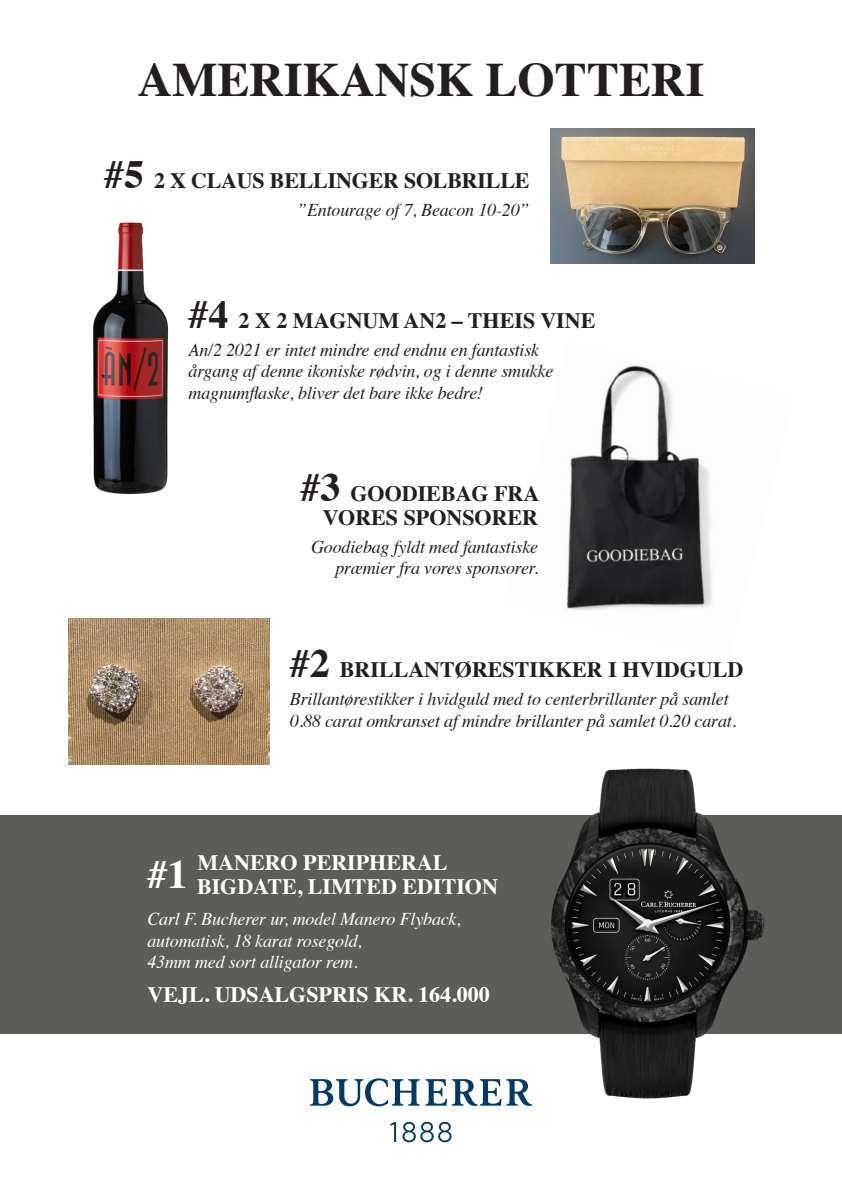
<style>
.page{position:relative;width:842px;height:1191px;background:#fff}
.page>*{position:absolute;margin:0;border:0;box-sizing:border-box;transform-origin:0 0}
.t1{font:700 48px "Times";color:#231f20}
.t2{font:700 40px "Times";color:#fff}
.t3{font:700 22px "Times";color:#231f20}
.t4{font:700 22px/24px "Times";color:#fff}
.t5{font:italic 18px "Times";letter-spacing:-.01em;color:#231f20}
.t6{font:italic 18px "Times";letter-spacing:-.01em;color:#fff}
.s1{font-size:40px}
</style>
<div class="page">
<div style="left:0;top:815px;width:842px;height:219px;background:#5c5c59"></div>
<svg style="left:390px;top:1122px;width:6px;height:20px"></svg>
<svg style="left:402px;top:1121px;width:49px;height:21px"></svg>
<svg style="left:310px;top:1078px;width:152px;height:28px"></svg>
<img style="left:462px;top:768px;width:302px;height:338px">
<img style="left:93px;top:222px;width:75px;height:273px">
<img style="left:566px;top:365px;width:147px;height:246px">
<img style="left:550px;top:128px;width:205px;height:135px">
<img style="left:69px;top:618px;width:98px;height:146px">
<img style="left:167px;top:618px;width:102px;height:146px">
<p class="t1" style="left:138px;top:34px;width:568px">AMERIKANSK LOTTERI</p>
<p class="t3" style="left:104px;top:160px;width:427px"><span class="s1">#5</span> 2 X CLAUS BELLINGER SOLBRILLE</p>
<p class="t5" style="left:297px;top:195px;width:234px">”Entourage of 7, Beacon 10-20”</p>
<p class="t3" style="left:189px;top:299px;width:408px"><span class="s1">#4</span> 2 X 2 MAGNUM AN2 – THEIS VINE</p>
<p class="t5" style="left:189px;top:334px;width:352px">An/2 2021 er intet mindre end endnu en fantastisk</p>
<p class="t5" style="left:189px;top:355px;width:366px">årgang af denne ikoniske rødvin, og i denne smukke</p>
<p class="t5" style="left:189px;top:377px;width:296px">magnumflaske, bliver det bare ikke bedre!</p>
<p class="t3" style="left:300px;top:472px;width:240px"><span class="s1">#3</span> GOODIEBAG FRA</p>
<p class="t3" style="left:323px;top:496px;width:217px">VORES SPONSORER</p>
<p class="t5" style="left:311px;top:531px;width:229px">Goodiebag fyldt med fantastiske</p>
<p class="t5" style="left:335px;top:553px;width:204px">præmier fra vores sponsorer.</p>
<p class="t3" style="left:290px;top:648px;width:455px"><span class="s1">#2</span> BRILLANTØRESTIKKER I HVIDGULD</p>
<p class="t5" style="left:290px;top:683px;width:440px">Brillantørestikker i hvidguld med to centerbrillanter på samlet</p>
<p class="t5" style="left:290px;top:705px;width:448px">0.88 carat omkranset af mindre brillanter på samlet 0.20 carat.</p>
<p class="t2" style="left:147px;top:835px;width:41px">#1</p>
<p class="t4" style="left:197px;top:847px;width:302px">MANERO PERIPHERAL<br>BIGDATE, LIMTED EDITION</p>
<p class="t6" style="left:147px;top:903px;width:315px">Carl F. Bucherer ur, model Manero Flyback,</p>
<p class="t6" style="left:147px;top:925px;width:216px">automatisk, 18 karat rosegold,</p>
<p class="t6" style="left:147px;top:946px;width:211px">43mm med sort alligator rem.</p>
<p class="t4" style="left:147px;top:980px;width:344px">VEJL. UDSALGSPRIS KR. 164.000</p>
</div>
